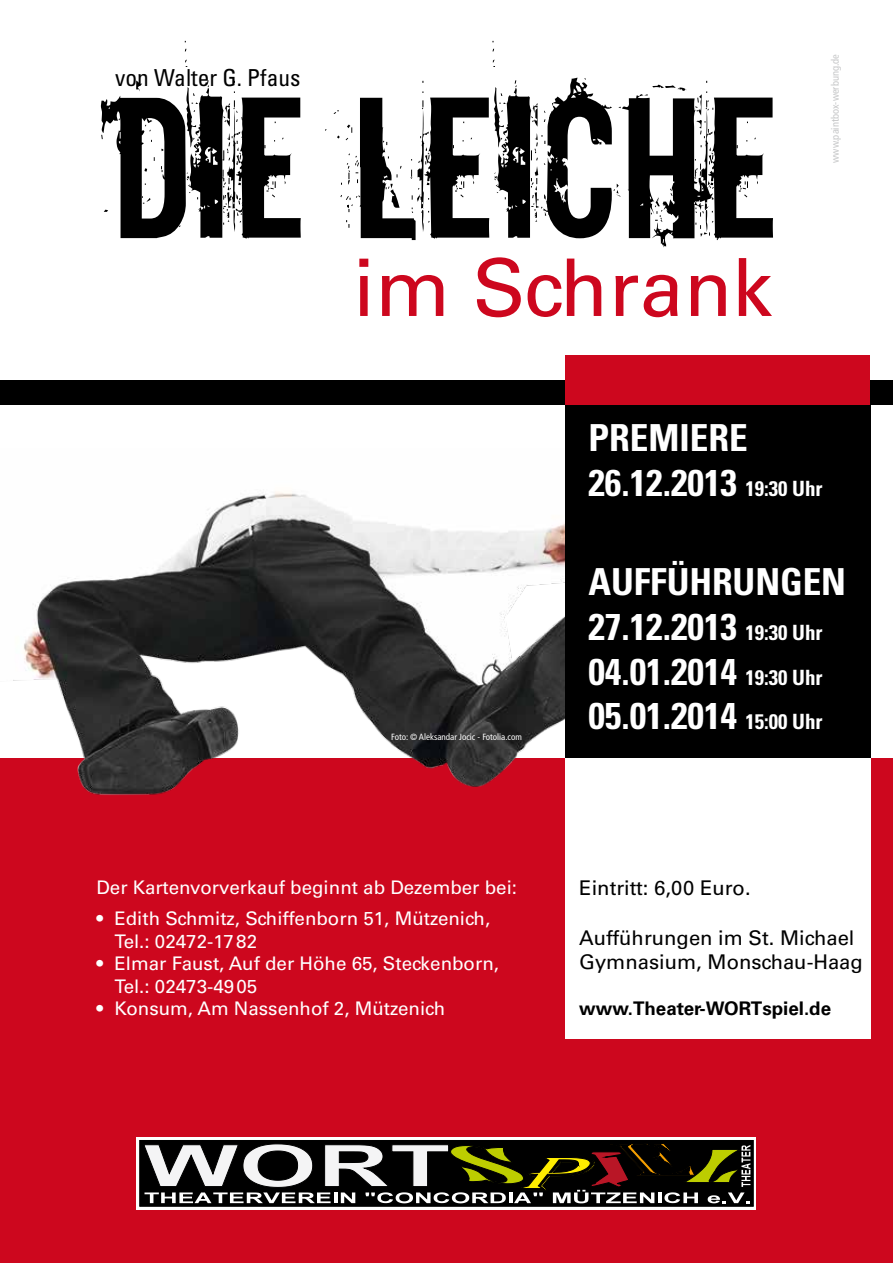
<style>
.page{position:relative;width:893px;height:1263px;background:#fff}
.page>*{position:absolute;margin:0;border:0;box-sizing:border-box;transform-origin:0 0}
.t1{font:190.65px "Downcome";color:#000}
.t2{font:79.65px "Univers";color:#cd071e}
.t3{font:700 condensed 37.2px/44.7px "Univers";color:#fff}
.t4{font:condensed 23.4px "Univers";color:#000}
.t5{font:20.25px/24.3px "Univers";color:#000}
.t6{font:18.75px/22.5px "Univers";color:#fff}
.t7{font:700 18.75px "Univers";color:#000}
.t8{font:condensed 10.5px "Frutiger LT";color:#c6c7c8}
.t9{font:condensed 9px "Frutiger LT";color:#fff}
.s1{font-size:21px}
</style>
<div class="page">
<div style="left:0;top:759px;width:893px;height:504px;background:#cd071e"></div>
<img style="left:0;top:492px;width:565px;height:303px">
<div style="left:0;top:380px;width:893px;height:25px;background:#000"></div>
<div style="left:565px;top:401px;width:305px;height:358px;background:#000"></div>
<div style="left:565px;top:759px;width:305px;height:280px;background:#fff"></div>
<div style="left:565px;top:355px;width:305px;height:50px;background:#cd071e"></div>
<svg style="left:137px;top:1137px;width:619px;height:72px;background:#d7d7d7"></svg>
<svg style="left:140px;top:1140px;width:613px;height:66px;background:#030303"></svg>
<svg style="left:143px;top:1143px;width:607px;height:60px;background:#49473a"></svg>
<h1 class="t1" style="left:111px;top:38px;width:673px">DIE LEICHE</h1>
<p class="t4" style="left:115px;top:63px;width:187px">von Walter G. Pfaus</p>
<h2 class="t2" style="left:353px;top:240px;width:421px">im Schrank</h2>
<p class="t8" style="left:829px;top:163px;width:110px;rotate:-90deg">www.paintbox-werbung.de</p>
<h3 class="t3" style="left:588px;top:415px;width:236px">PREMIERE<br>26.12.2013 <span class="s1">19:30 Uhr</span></h3>
<p class="t9" style="left:391px;top:731px;width:132px">Foto: © Aleksandar Jocic - Fotolia.com</p>
<p class="t6" style="left:96px;top:876px;width:422px">Der Kartenvorverkauf beginnt ab Dezember bei:</p>
<p class="t6" style="left:114px;top:907px;width:377px;text-indent:-18px">• Edith Schmitz, Schiffenborn 51, Mützenich,<br>Tel.: 02472-1782</p>
<p class="t6" style="left:114px;top:952px;width:386px;text-indent:-18px">• Elmar Faust, Auf der Höhe 65, Steckenborn,<br>Tel.: 02473-4905</p>
<p class="t6" style="left:96px;top:997px;width:350px">• Konsum, Am Nassenhof 2, Mützenich</p>
<h3 class="t3" style="left:588px;top:559px;width:259px">AUFFÜHRUNGEN<br>27.12.2013 <span class="s1">19:30 Uhr<br></span>04.01.2014 <span class="s1">19:30 Uhr<br></span>05.01.2014 <span class="s1">15:00 Uhr</span></h3>
<p class="t5" style="left:579px;top:876px;width:173px">Eintritt: 6,00 Euro.</p>
<p class="t5" style="left:579px;top:926px;width:285px">Aufführungen im St. Michael<br>Gymnasium, Monschau-Haag</p>
<p class="t7" style="left:579px;top:997px;width:253px">www.Theater-WORTspiel.de</p>
</div>
